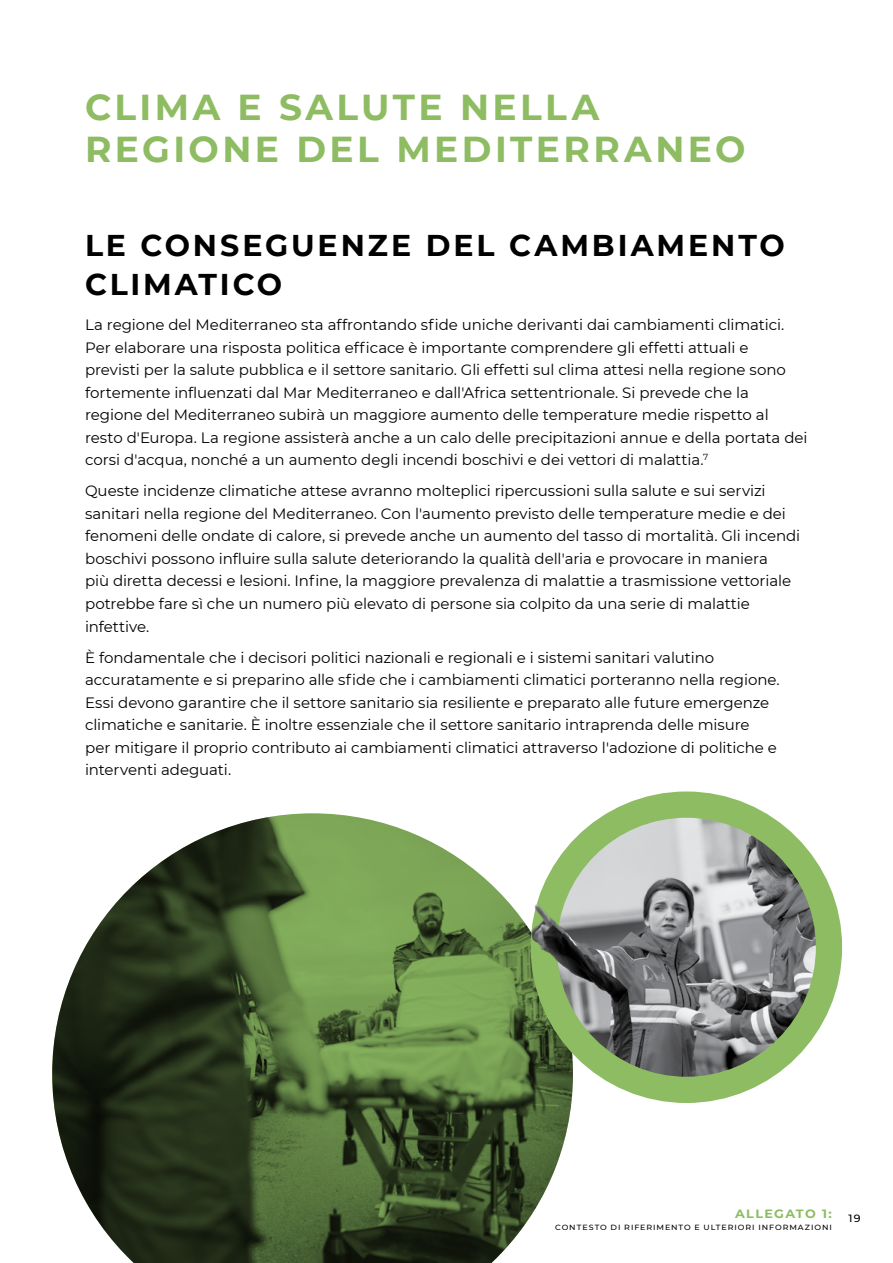
<style>
.page{position:relative;width:893px;height:1263px;background:#fff}
.page>*{position:absolute;margin:0;border:0;box-sizing:border-box;transform-origin:0 0}
.t1{font:700 36px/42px "Montserrat";letter-spacing:.095em;color:#8ebc62}
.t2{font:700 30px/39px "Montserrat";letter-spacing:.095em;color:#000}
.t3{font:15px/22.5px "Montserrat";letter-spacing:-.005em;color:#000}
.t4{font:700 12px "Montserrat";letter-spacing:.11em;color:#8ebc62;scale:1.06 1}
.t5{font:500 10.5px "Montserrat";color:#000;scale:1.06 1}
.t6{font:500 7.5px "Montserrat";letter-spacing:.12em;color:#000;scale:1.06 1}
</style>
<div class="page">
<img style="left:52px;top:813px;width:521px;height:450px">
<div style="left:531px;top:791px;width:311px;height:312px;border:26px solid #8ebc62;border-radius:50%"></div>
<img style="left:475px;top:814px;width:347px;height:264px">
<h1 class="t1" style="left:85px;top:84px;width:662px">CLIMA E SALUTE NELLA<br>REGIONE DEL MEDITERRANEO</h1>
<h2 class="t2" style="left:85px;top:225px;width:701px">LE CONSEGUENZE DEL CAMBIAMENTO<br>CLIMATICO</h2>
<p class="t3" style="left:85px;top:313px;width:724px">La regione del Mediterraneo sta affrontando sfide uniche derivanti dai cambiamenti climatici.<br>Per elaborare una risposta politica efficace è importante comprendere gli effetti attuali e<br>previsti per la salute pubblica e il settore sanitario. Gli effetti sul clima attesi nella regione sono fortemente influenzati dal Mar Mediterraneo e dall'Africa settentrionale. Si prevede che la regione del Mediterraneo subirà un maggiore aumento delle temperature medie rispetto al resto d'Europa. La regione assisterà anche a un calo delle precipitazioni annue e della portata dei corsi d'acqua, nonché a un aumento degli incendi boschivi e dei vettori di malattia.<sup>7</sup></p>
<p class="t3" style="left:85px;top:479px;width:717px">Queste incidenze climatiche attese avranno molteplici ripercussioni sulla salute e sui servizi sanitari nella regione del Mediterraneo. Con l'aumento previsto delle temperature medie e dei fenomeni delle ondate di calore, si prevede anche un aumento del tasso di mortalità. Gli incendi boschivi possono influire sulla salute deteriorando la qualità dell'aria e provocare in maniera<br>più diretta decessi e lesioni. Infine, la maggiore prevalenza di malattie a trasmissione vettoriale potrebbe fare sì che un numero più elevato di persone sia colpito da una serie di malattie infettive.</p>
<p class="t3" style="left:85px;top:645px;width:696px">È fondamentale che i decisori politici nazionali e regionali e i sistemi sanitari valutino accuratamente e si preparino alle sfide che i cambiamenti climatici porteranno nella regione.<br>Essi devono garantire che il settore sanitario sia resiliente e preparato alle future emergenze climatiche e sanitarie. È inoltre essenziale che il settore sanitario intraprenda delle misure<br>per mitigare il proprio contributo ai cambiamenti climatici attraverso l'adozione di politiche e interventi adeguati.</p>
<p class="t4" style="left:735px;top:1205px;width:93px">ALLEGATO 1:</p>
<p class="t6" style="left:555px;top:1222px;width:263px">CONTESTO DI RIFERIMENTO E ULTERIORI INFORMAZIONI</p>
<p class="t5" style="left:848px;top:1211px;width:13px">19</p>
</div>
